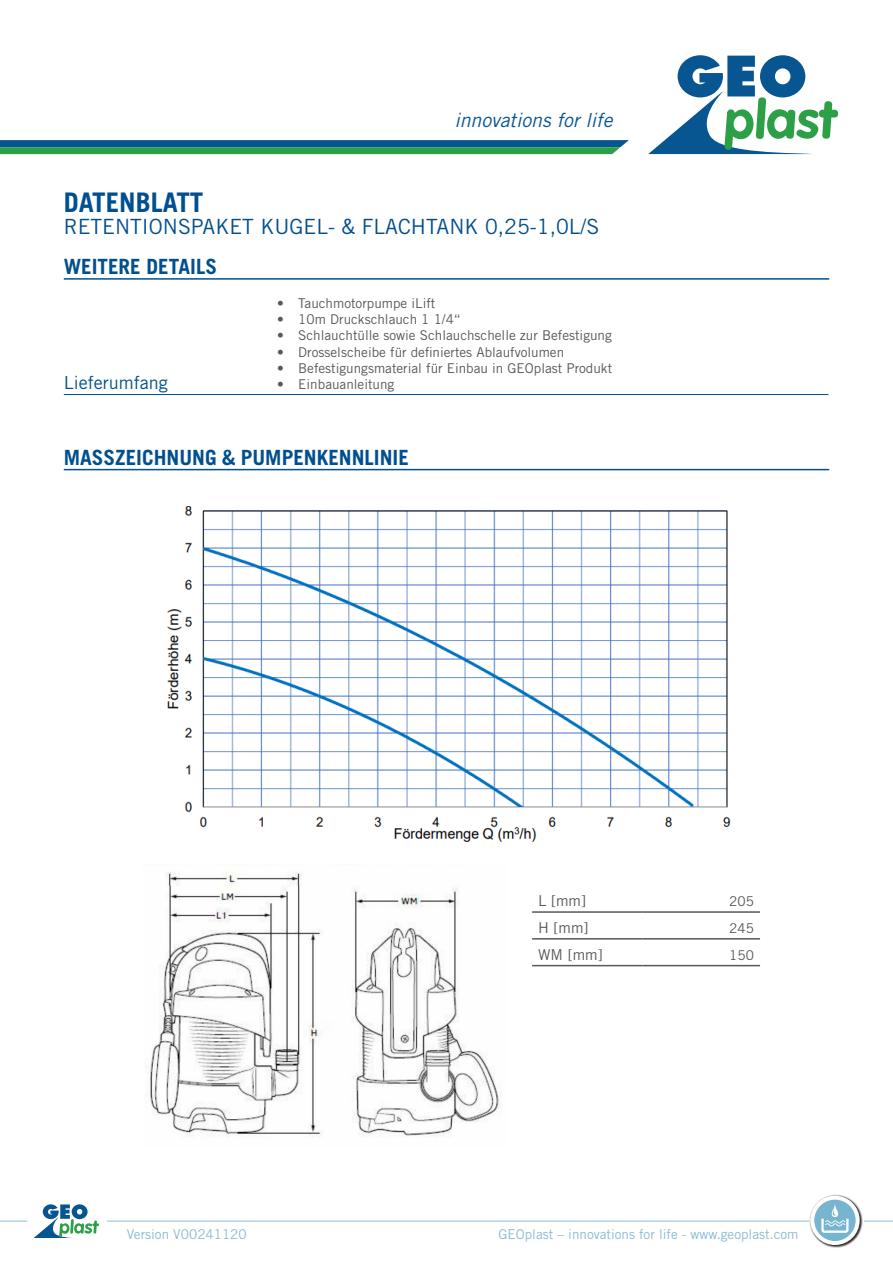
<style>
.page{position:relative;width:893px;height:1263px;background:#fff}
.page>*{position:absolute;margin:0;border:0;box-sizing:border-box;transform-origin:0 0}
.t1{font:700 27px "Trade Gothic LT Std";color:#004f8f}
.t2{font:700 21px "Trade Gothic LT Std";color:#004f8f}
.t3{font:21px "Trade Gothic LT Std";color:#004f8f}
.t4{font:italic 19.5px "Trade Gothic LT Std";color:#075692}
.t5{font:18px "Trade Gothic LT Std";color:#004f8f}
.t6{font:15px "Trade Gothic LT Std";color:#57585a}
.t7{font:13.5px "Trade Gothic LT Std";color:#57585a}
.t8{font:13.5px "Trade Gothic LT Std";color:#8abbd1}
</style>
<div class="page">
<div style="left:819px;top:110px;width:19px;height:7px;background:#2da047;border-radius:3px"></div>
<svg style="left:648px;top:55px;width:184px;height:99px"></svg>
<svg style="left:0;top:140px;width:629px;height:14px;background:#207e71"></svg>
<hr style="left:0;top:1221px;width:893px;height:1px;background:#8abbd1">
<div style="left:28px;top:1202px;width:79px;height:44px;background:#fff"></div>
<svg style="left:35px;top:1204px;width:64px;height:33px"></svg>
<img style="left:808px;top:1194px;width:55px;height:54px">
<svg style="left:810px;top:1196px;width:50px;height:49px"></svg>
<div style="left:814px;top:1200px;width:42px;height:41px;background:#76b4cf;border-radius:50%"></div>
<svg style="left:815px;top:1203px;width:41px;height:33px"></svg>
<hr style="left:64px;top:469px;width:765px;height:1px;background:#004f8f">
<hr style="left:532px;top:911px;width:111px;height:2px;background:#57585a">
<hr style="left:643px;top:911px;width:117px;height:2px;background:#57585a">
<hr style="left:532px;top:938px;width:111px;height:1px;background:#57585a">
<hr style="left:643px;top:938px;width:117px;height:1px;background:#57585a">
<hr style="left:532px;top:965px;width:111px;height:1px;background:#57585a">
<hr style="left:643px;top:965px;width:117px;height:1px;background:#57585a">
<hr style="left:64px;top:394px;width:764px;height:1px;background:#004f8f">
<img style="left:147px;top:864px;width:354px;height:273px">
<hr style="left:64px;top:278px;width:765px;height:2px;background:#004f8f">
<img style="left:167px;top:506px;width:564px;height:336px">
<h3 class="t4" style="left:454px;top:108px;width:160px">innovations for life</h3>
<h1 class="t1" style="left:64px;top:185px;width:141px">DATENBLATT</h1>
<h2 class="t3" style="left:64px;top:214px;width:537px">RETENTIONSPAKET KUGEL- &amp; FLACHTANK 0,25-1,0L/S</h2>
<h2 class="t2" style="left:64px;top:254px;width:155px">WEITERE DETAILS</h2>
<h3 class="t5" style="left:64px;top:372px;width:106px">Lieferumfang</h3>
<p class="t7" style="left:277px;top:295px;width:160px">• Tauchmotorpumpe iLift</p>
<p class="t7" style="left:277px;top:311px;width:185px">• 10m Druckschlauch 1 1/4“</p>
<p class="t7" style="left:277px;top:327px;width:336px">• Schlauchtülle sowie Schlauchschelle zur Befestigung</p>
<p class="t7" style="left:277px;top:344px;width:289px">• Drosselscheibe für definiertes Ablaufvolumen</p>
<p class="t7" style="left:277px;top:360px;width:337px">• Befestigungsmaterial für Einbau in GEOplast Produkt</p>
<p class="t7" style="left:277px;top:376px;width:119px">• Einbauanleitung</p>
<h2 class="t2" style="left:64px;top:444px;width:346px">MASSZEICHNUNG &amp; PUMPENKENNLINIE</h2>
<p class="t8" style="left:127px;top:1226px;width:121px">Version V00241120</p>
<p class="t6" style="left:538px;top:892px;width:49px">L [mm]</p>
<p class="t7" style="left:729px;top:893px;width:26px">205</p>
<p class="t6" style="left:538px;top:918px;width:52px">H [mm]</p>
<p class="t7" style="left:729px;top:920px;width:26px">245</p>
<p class="t6" style="left:538px;top:945px;width:66px">WM [mm]</p>
<p class="t7" style="left:729px;top:947px;width:26px">150</p>
<p class="t8" style="left:498px;top:1226px;width:301px">GEOplast – innovations for life - www.geoplast.com</p>
</div>
